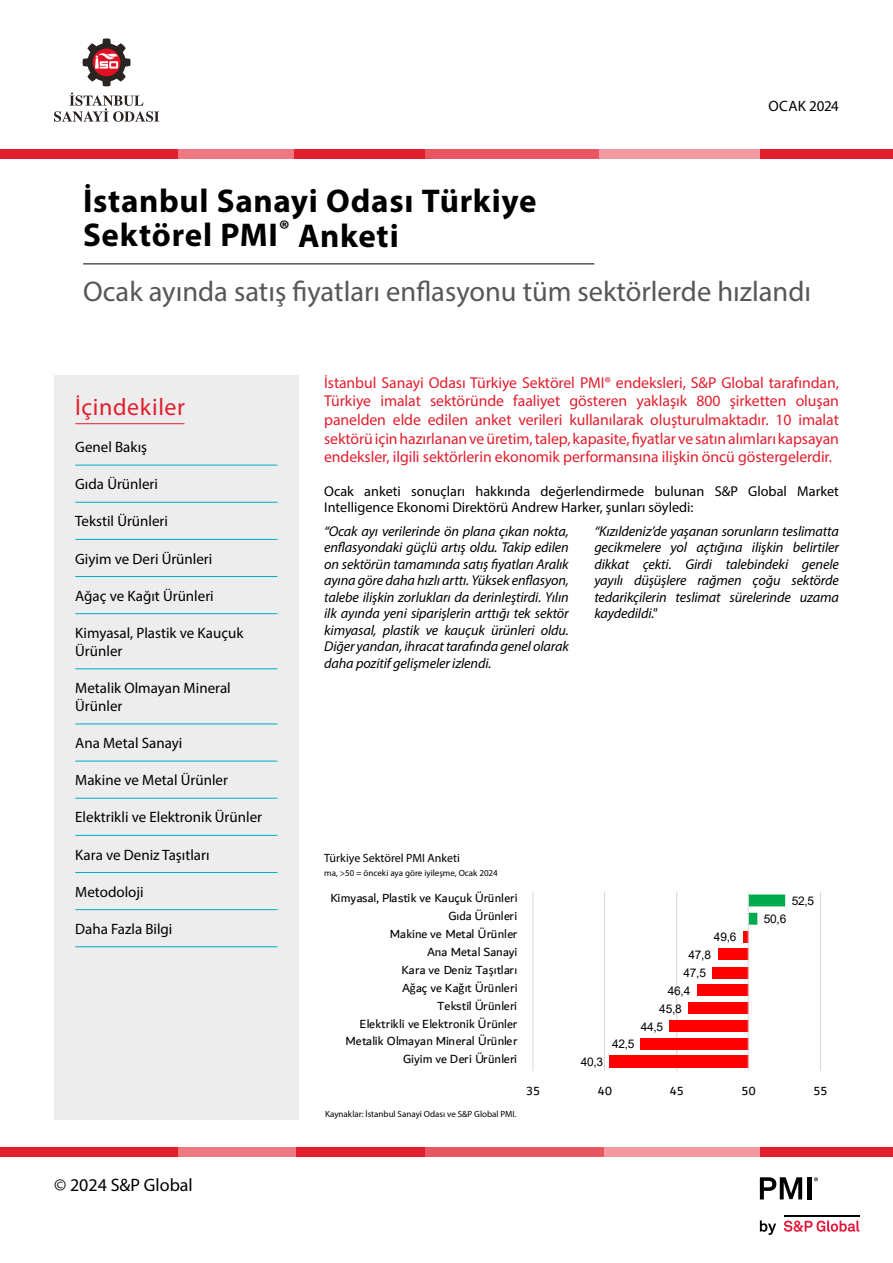
<style>
.page{position:relative;width:893px;height:1263px;background:#fff}
.page>*{position:absolute;margin:0;border:0;box-sizing:border-box;transform-origin:0 0}
.t1{font:700 33px/34.5px "Myriad Pro";letter-spacing:.02em;color:#000}
.t2{font:28.5px "Myriad Pro";color:#575756}
.t3{font:24px "Myriad Pro";letter-spacing:.025em;color:#e21e2d}
.t4{font:18px "Myriad Pro";color:#000}
.t5{font:15.75px/18.8px "Myriad Pro";letter-spacing:-.005em;color:#e21e2d;text-align:justify}
.t6{font:15px/18px "Myriad Pro";color:#000}
.t7{font:italic 14.25px/16.5px "Myriad Pro";letter-spacing:-.01em;color:#000;text-align:justify}
.t8{font:14.25px/15.8px "Myriad Pro";color:#000}
.t9{font:12.75px "Dubai";letter-spacing:-.01em;color:#000}
.t10{font:12.75px "Dubai";letter-spacing:.015em;color:#000}
.t11{font:12px "Myriad Pro";color:#000}
.t12{font:11.85px "Arial";letter-spacing:-.025em;color:#000}
.t13{font:9px "Myriad Pro";color:#000}
.s1{font-family:"Calibri"}
</style>
<div class="page">
<svg style="left:760px;top:1220px;width:16px;height:15px"></svg>
<svg style="left:784px;top:1220px;width:75px;height:12px"></svg>
<hr style="left:784px;top:1215px;width:75px;height:2px;background:#000">
<svg style="left:760px;top:1177px;width:42px;height:22px"></svg>
<hr style="left:807px;top:1177px;width:4px;height:22px;background:#000">
<svg style="left:814px;top:1177px;width:4px;height:4px"></svg>
<div style="left:0;top:149px;width:179px;height:9px;background:#e21e2d"></div>
<div style="left:757px;top:149px;width:136px;height:9px;background:#e21e2d"></div>
<div style="left:179px;top:149px;width:130px;height:9px;background:#ee7881"></div>
<div style="left:424px;top:149px;width:175px;height:9px;background:#e95661"></div>
<div style="left:294px;top:149px;width:130px;height:9px;background:#e21e2d"></div>
<div style="left:599px;top:149px;width:161px;height:9px;background:#f29aa0"></div>
<svg style="left:54px;top:38px;width:105px;height:84px"></svg>
<div style="left:0;top:1147px;width:179px;height:10px;background:#e21e2d"></div>
<div style="left:757px;top:1147px;width:136px;height:10px;background:#e21e2d"></div>
<div style="left:179px;top:1147px;width:130px;height:10px;background:#ee7881"></div>
<div style="left:424px;top:1147px;width:181px;height:10px;background:#e95661"></div>
<div style="left:296px;top:1147px;width:128px;height:10px;background:#e21e2d"></div>
<div style="left:605px;top:1147px;width:155px;height:10px;background:#f29aa0"></div>
<div style="left:54px;top:376px;width:245px;height:744px;background:#ededed"></div>
<hr style="left:75px;top:423px;width:109px;height:1px;background:#e21e2d">
<hr style="left:75px;top:465px;width:202px;height:1px;background:#00acc9">
<hr style="left:75px;top:502px;width:202px;height:1px;background:#00acc9">
<hr style="left:75px;top:539px;width:202px;height:1px;background:#00acc9">
<hr style="left:75px;top:576px;width:202px;height:1px;background:#00acc9">
<hr style="left:75px;top:613px;width:202px;height:1px;background:#00acc9">
<hr style="left:75px;top:668px;width:202px;height:1px;background:#00acc9">
<hr style="left:75px;top:724px;width:202px;height:1px;background:#00acc9">
<hr style="left:75px;top:761px;width:202px;height:1px;background:#00acc9">
<hr style="left:75px;top:798px;width:202px;height:1px;background:#00acc9">
<hr style="left:75px;top:835px;width:202px;height:1px;background:#00acc9">
<hr style="left:75px;top:872px;width:202px;height:1px;background:#00acc9">
<hr style="left:75px;top:909px;width:202px;height:1px;background:#00acc9">
<hr style="left:75px;top:946px;width:202px;height:1px;background:#00acc9">
<hr style="left:83px;top:263px;width:511px;height:1px;background:#000">
<hr style="left:532px;top:892px;width:1px;height:179px;background:#d9d9d9">
<hr style="left:604px;top:892px;width:1px;height:179px;background:#d9d9d9">
<hr style="left:676px;top:892px;width:1px;height:179px;background:#d9d9d9">
<hr style="left:820px;top:892px;width:1px;height:179px;background:#d9d9d9">
<div style="left:610px;top:1055px;width:139px;height:13px;background:#f00"></div>
<div style="left:641px;top:1038px;width:108px;height:12px;background:#f00"></div>
<div style="left:669px;top:1020px;width:80px;height:12px;background:#f00"></div>
<div style="left:688px;top:1002px;width:61px;height:12px;background:#f00"></div>
<div style="left:697px;top:984px;width:52px;height:12px;background:#f00"></div>
<div style="left:712px;top:967px;width:37px;height:11px;background:#f00"></div>
<div style="left:718px;top:948px;width:31px;height:12px;background:#f00"></div>
<svg style="left:743px;top:931px;width:5px;height:12px"></svg>
<svg style="left:749px;top:894px;width:36px;height:31px"></svg>
<hr style="left:748px;top:892px;width:1px;height:179px;background:#d9d9d9">
<p class="t6" style="left:768px;top:96px;width:72px">OCAK 2024</p>
<h1 class="t1" style="left:83px;top:183px;width:455px">İstanbul Sanayi Odası Türkiye<br>Sektörel PMI<sup>®</sup> Anketi</h1>
<h2 class="t2" style="left:83px;top:274px;width:729px">Ocak ayında satış fiyatları enflasyonu tüm sektörlerde hızlandı</h2>
<h3 class="t3" style="left:75px;top:392px;width:111px">İçindekiler</h3>
<p class="t6" style="left:75px;top:438px;width:73px">Genel Bakış</p>
<p class="t6" style="left:75px;top:475px;width:84px">Gıda Ürünleri</p>
<p class="t6" style="left:75px;top:512px;width:94px">Tekstil Ürünleri</p>
<p class="t6" style="left:75px;top:549px;width:139px">Giyim ve Deri Ürünleri</p>
<p class="t6" style="left:75px;top:586px;width:140px">Ağaç ve Kağıt Ürünleri</p>
<p class="t6" style="left:75px;top:623px;width:170px">Kimyasal, Plastik ve Kauçuk<br>Ürünler</p>
<p class="t6" style="left:75px;top:679px;width:157px">Metalik Olmayan Mineral<br>Ürünler</p>
<p class="t6" style="left:75px;top:734px;width:109px">Ana Metal Sanayi</p>
<p class="t6" style="left:75px;top:771px;width:154px">Makine ve Metal Ürünler</p>
<p class="t6" style="left:75px;top:808px;width:188px">Elektrikli ve Elektronik Ürünler</p>
<p class="t6" style="left:75px;top:845px;width:136px">Kara ve Deniz Taşıtları</p>
<p class="t6" style="left:75px;top:882px;width:70px">Metodoloji</p>
<p class="t6" style="left:75px;top:919px;width:99px">Daha Fazla Bilgi</p>
<p class="t4" style="left:54px;top:1174px;width:140px">© 2024 S&amp;P Global</p>
<p class="t5" style="left:324px;top:373px;width:516px">İstanbul Sanayi Odası Türkiye Sektörel PMI® endeksleri, S&amp;P Global tarafından, Türkiye imalat sektöründe faaliyet gösteren yaklaşık 800 şirketten oluşan panelden elde edilen anket verileri kullanılarak oluşturulmaktadır. 10 imalat sektörü için hazırlanan ve üretim, talep, kapasite, fiyatlar ve satın alımları kapsayan endeksler, ilgili sektörlerin ekonomik performansına ilişkin öncü göstergelerdir.</p>
<p class="t8" style="left:324px;top:483px;width:516px">Ocak anketi sonuçları hakkında değerlendirmede bulunan S&amp;P Global Market<br>Intelligence Ekonomi Direktörü Andrew Harker, şunları söyledi:</p>
<p class="t7" style="left:324px;top:522px;width:246px">“Ocak ayı verilerinde ön plana çıkan nokta, enflasyondaki güçlü artış oldu. Takip edilen on sektörün tamamında satış fiyatları Aralık ayına göre daha hızlı arttı. Yüksek enflasyon, talebe ilişkin zorlukları da derinleştirdi. Yılın ilk ayında yeni siparişlerin arttığı tek sektör kimyasal, plastik ve kauçuk ürünleri oldu.<br>Diğer yandan, ihracat tarafında genel olarak daha pozitif gelişmeler izlendi.</p>
<p class="t7" style="left:594px;top:522px;width:246px">“Kızıldeniz’de yaşanan sorunların teslimatta gecikmelere yol açtığına ilişkin belirtiler dikkat çekti. Girdi talebindeki genele yayılı düşüşlere rağmen çoğu sektörde tedarikçilerin teslimat sürelerinde uzama kaydedildi."</p>
<p class="t11" style="left:324px;top:851px;width:137px">Türkiye Sektörel PMI Anketi</p>
<p class="t13" style="left:324px;top:867px;width:175px">ma, &gt;50 = önceki aya göre iyileşme, Ocak 2024</p>
<p class="t9" style="left:330px;top:890px;width:189px">Kimyasal, Plastik ve Kauçuk Ürünleri</p>
<p class="t12" style="left:792px;top:893px;width:24px">52,5</p>
<p class="t9" style="left:448px;top:908px;width:70px">Gıda Ürünleri</p>
<p class="t12" style="left:764px;top:911px;width:24px">50,6</p>
<p class="t9" style="left:390px;top:926px;width:129px">Makine ve Metal Ürünler</p>
<p class="t12" style="left:714px;top:929px;width:24px">49,6</p>
<p class="t9" style="left:427px;top:944px;width:92px">Ana Metal Sanayi</p>
<p class="t12" style="left:689px;top:946px;width:24px">47,8</p>
<p class="t9" style="left:402px;top:962px;width:117px">Kara ve Deniz Ta<span class="s1">ş</span>ıtları</p>
<p class="t12" style="left:683px;top:964px;width:24px">47,5</p>
<p class="t9" style="left:402px;top:980px;width:117px">A<span class="s1">ğ</span>aç ve Ka<span class="s1">ğ</span>ıt Ürünleri</p>
<p class="t12" style="left:668px;top:982px;width:24px">46,4</p>
<p class="t9" style="left:437px;top:998px;width:81px">Tekstil Ürünleri</p>
<p class="t12" style="left:659px;top:1000px;width:24px">45,8</p>
<p class="t10" style="left:360px;top:1016px;width:159px">Elektrikli ve Elektronik Ürünler</p>
<p class="t12" style="left:641px;top:1018px;width:24px">44,5</p>
<p class="t9" style="left:345px;top:1033px;width:174px">Metalik Olmayan Mineral Ürünler</p>
<p class="t12" style="left:612px;top:1036px;width:24px">42,5</p>
<p class="t9" style="left:403px;top:1051px;width:116px">Giyim ve Deri Ürünleri</p>
<p class="t12" style="left:581px;top:1054px;width:24px">40,3</p>
<p class="t9" style="left:526px;top:1083px;width:16px">35</p>
<p class="t9" style="left:598px;top:1083px;width:16px">40</p>
<p class="t9" style="left:670px;top:1083px;width:16px">45</p>
<p class="t9" style="left:742px;top:1083px;width:16px">50</p>
<p class="t9" style="left:813px;top:1083px;width:16px">55</p>
<p class="t13" style="left:325px;top:1108px;width:193px">Kaynaklar: İstanbul Sanayi Odası ve S&amp;P Global PMI.</p>
</div>
